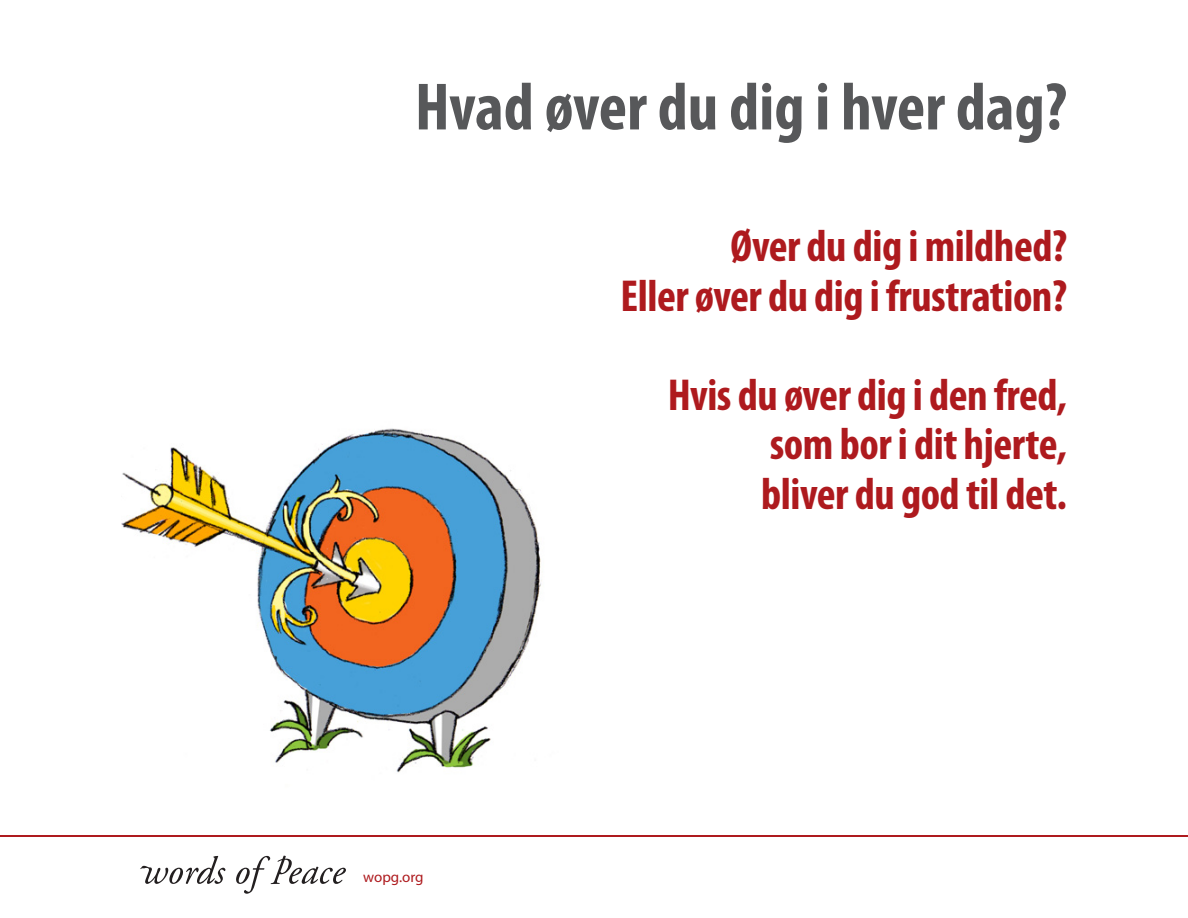
<style>
.page{position:relative;width:1188px;height:918px;background:#fff}
.page>*{position:absolute;margin:0;border:0;box-sizing:border-box;transform-origin:0 0}
.t1{font:700 condensed 67.5px "Myriad Pro";color:#57585a}
.t2{font:700 condensed 45px "Myriad Pro";letter-spacing:-.01em;color:#ae1a1e}
.t3{font:15px "Myriad Pro";color:#ae1a1e}
</style>
<div class="page">
<img style="left:122px;top:428px;width:420px;height:345px">
<svg style="left:236px;top:855px;width:110px;height:39px"></svg>
<svg style="left:140px;top:856px;width:85px;height:28px"></svg>
<hr style="left:0;top:836px;width:1188px;height:1px;background:#ae1a1e">
<p class="t1" style="left:415px;top:65px;width:654px">Hvad øver du dig i hver dag?</p>
<p class="t2" style="left:730px;top:218px;width:338px">Øver du dig imildhed?</p>
<p class="t2" style="left:621px;top:268px;width:448px">Eller øver du dig ifrustration?</p>
<p class="t3" style="left:363px;top:868px;width:62px">wopg.org</p>
<p class="t2" style="left:668px;top:367px;width:401px">Hvis du øver dig i den fred,</p>
<p class="t2" style="left:770px;top:416px;width:299px">sombori dit hjerte,</p>
<p class="t2" style="left:761px;top:466px;width:307px">bliver du god til det.</p>
</div>
